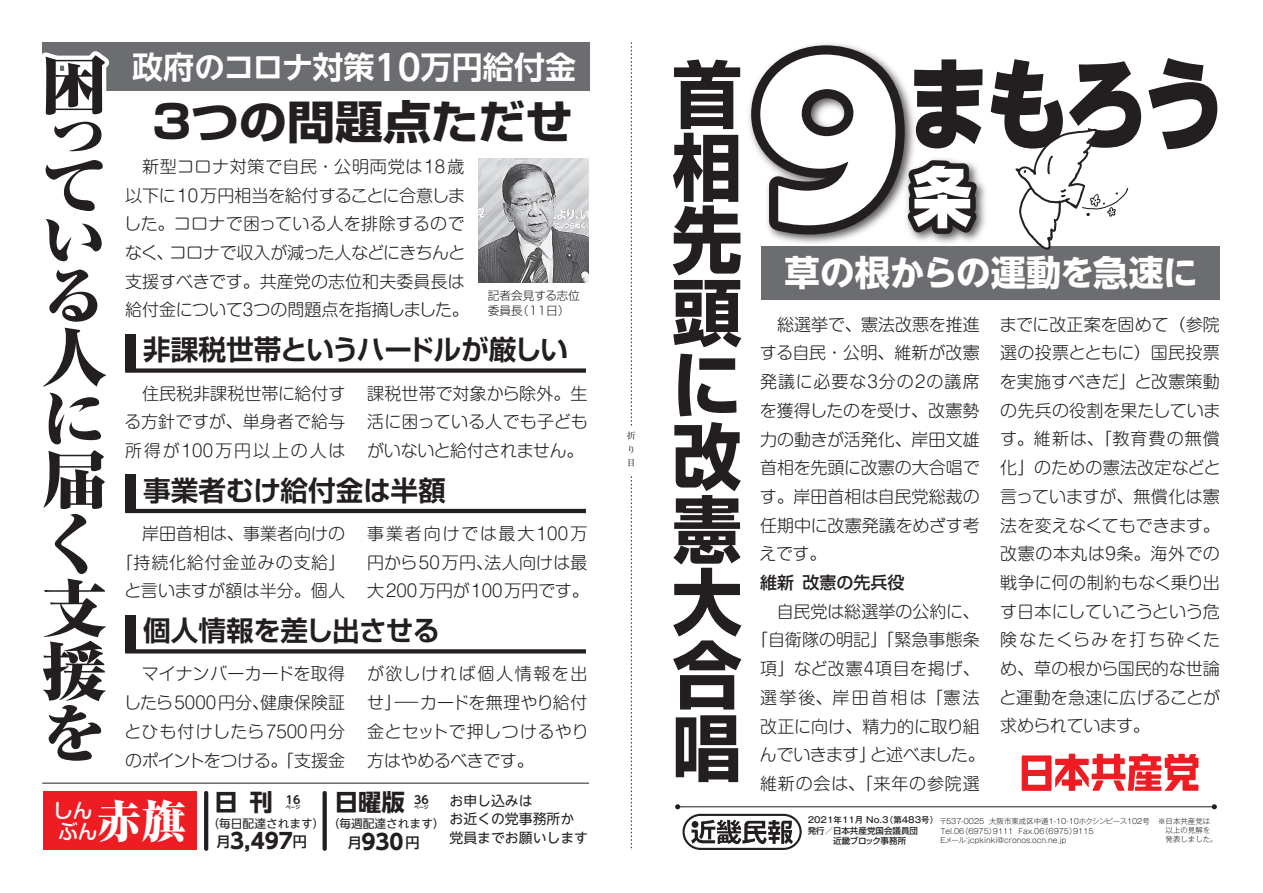
<style>
.page{position:relative;width:1263px;height:893px;background:#fff}
.page>*{position:absolute;margin:0;border:0;box-sizing:border-box;transform-origin:0 0}
.t1{font:800 100.65px "UD Shin Go NT Pro";color:#231f20;scale:.85 1}
.t2{font:700 72.75px/72.6px "Shin Go Pr 5";color:#231f20;text-align:justify;scale:.96 1}
.t3{font:800 64.95px "UD Shin Go NT Pro";color:#fff;scale:.9 1}
.t4{font:800 expanded 63px/62.8px "Ryumin Pr 5";color:#231f20;scale:1.05 1}
.t5{font:700 45.6px "Shin Go Pr 5";letter-spacing:-.005em;color:#231f20;scale:1.05 1}
.t6{font:800 expanded 44.85px "Ryumin Pr 5";color:#fff}
.t7{font:700 35.25px "UD Shin Go NT Pro";letter-spacing:-.01em;color:#fff}
.t8{font:700 31.05px "UD Shin Go NT Pro De";color:#fff}
.t9{font:700 27.6px "Shin Go Pr 5 De";letter-spacing:-.01em;color:#231f20}
.t10{font:700 23.4px "UD Shin Go NT Pro";color:#231f20}
.t11{font:700 21.3px "UD Shin Go NT Pro";color:#231f20}
.t12{font:500 19.8px/20.9px "Shin M Go Pro";color:#fff}
.t13{font:300 16.95px/28.7px "Shin M Go Pro";color:#231f20;text-align:justify}
.t14{font:500 16.95px "Shin Go Pr 5";color:#231f20}
.t15{font:13.8px/18.9px "UD Shin Go NT Pro";color:#231f20}
.t16{font:11.7px "UD Shin Go NT Pro";color:#231f20}
.t17{font:300 11.7px/14.9px "Shin Go Pr 5";color:#231f20}
.t18{font:9px/13.5px "Ryumin Pr 5";color:#231f20}
.t19{font:500 8.55px/10.6px "Shin Go Pr 5";color:#231f20}
.t20{font:500 8.55px "Gothic MB101 Pr 5";color:#231f20}
.t21{font:300 7.5px/9.6px "Gothic MB101 Pr 5";color:#231f20}
.t22{font:700 4.8px "UD Shin Go NT Pro De";color:#231f20}
.s1{font-size:35.1px}
.s2{font-weight:500;font-size:14.25px}
.s3{font-size:203.55px;color:#fff}
</style>
<div class="page">
<div style="left:42px;top:43px;width:547px;height:48px;background:#6c6d70"></div>
<svg style="left:691px;top:820px;width:102px;height:24px"></svg>
<div style="left:682px;top:814px;width:120px;height:36px;border:2px solid #231f20;border-radius:17px"></div>
<hr style="left:678px;top:806px;width:536px;height:1px;background:#231f20">
<svg style="left:1212px;top:804px;width:5px;height:5px"></svg>
<svg style="left:675px;top:804px;width:5px;height:5px"></svg>
<div style="left:43px;top:792px;width:153px;height:58px;background:#ee1d23"></div>
<svg style="left:204px;top:793px;width:4px;height:56px"></svg>
<svg style="left:323px;top:793px;width:4px;height:56px"></svg>
<hr style="left:42px;top:783px;width:547px;height:1px;background:#231f20">
<svg style="left:1022px;top:754px;width:176px;height:37px"></svg>
<div style="left:761px;top:246px;width:459px;height:53px;background:#6c6d70"></div>
<svg style="left:42px;top:42px;width:76px;height:49px"></svg>
<div style="left:125px;top:475px;width:11px;height:36px;background:#231f20"></div>
<hr style="left:125px;top:509px;width:461px;height:4px;background:#231f20">
<div style="left:125px;top:334px;width:11px;height:37px;background:#231f20"></div>
<div style="left:125px;top:368px;width:461px;height:5px;background:#231f20"></div>
<div style="left:125px;top:615px;width:11px;height:36px;background:#231f20"></div>
<svg style="left:125px;top:649px;width:461px;height:4px;fill:#231f20"></svg>
<svg style="left:749px;top:43px;width:238px;height:257px"></svg>
<svg style="left:1015px;top:129px;width:113px;height:121px"></svg>
<img style="left:479px;top:158px;width:110px;height:125px">
<svg style="left:631px;top:42px;width:1px;height:809px"></svg>
<div style="left:626px;top:426px;width:11px;height:48px;background:#fff"></div>
<h3 class="t4" style="left:41px;top:57px;width:62px;line-height:49.7px;text-align:justify">困って</h3>
<h3 class="t4" style="left:41px;top:209px;width:59px;line-height:55.7px">いる</h3>
<h3 class="t4" style="left:41px;top:322px;width:63px">人に届く支援を</h3>
<h3 class="t8" style="left:132px;top:42px;width:445px">政府のコロナ対策<span class="s1">10</span>万円給付金</h3>
<h3 class="t5" style="left:148px;top:85px;width:407px">３つの問題点ただせ</h3>
<p class="t13" style="left:124px;top:150px;width:346px;text-align:left">　新型コロナ対策で自民・公明両党は18歳以下に10万円相当を給付することに合意しました。コロナで困っている人を排除するのでなく、コロナで収入が減った人などにきちんと支援すべきです。共産党の志位和夫委員長は給付金について３つの問題点を指摘しました。</p>
<p class="t17" style="left:488px;top:287px;width:94px">記者会見する志位委員長（11日）</p>
<h3 class="t9" style="left:143px;top:327px;width:426px">非課税世帯というハードルが厳しい</h3>
<p class="t13" style="left:125px;top:377px;width:222px">　住民税非課税世帯に給付する方針ですが、単身者で給与所得が100万円以上の人は</p>
<p class="t13" style="left:367px;top:377px;width:222px">課税世帯で対象から除外。生活に困っている人でも子どもがいないと給付されません。</p>
<h3 class="t9" style="left:143px;top:467px;width:304px">事業者むけ給付金は半額</h3>
<p class="t13" style="left:117px;top:517px;width:230px;text-align:center">　岸田首相は、事業者向けの「持続化給付金並みの支給」と言いますが額は半分。個人</p>
<p class="t13" style="left:367px;top:517px;width:223px">事業者向けでは最大100万円から50万円、法人向けは最大200万円が100万円です。</p>
<h3 class="t9" style="left:143px;top:608px;width:298px">個人情報を差し出させる</h3>
<p class="t13" style="left:124px;top:658px;width:223px">　マイナンバーカードを取得したら5000円分、健康保険証とひも付けしたら7500円分のポイントをつける。「支援金</p>
<p class="t13" style="left:367px;top:658px;width:223px">が欲しければ個人情報を出せ」－カードを無理やり給付金とセットで押しつけるやり方はやめるべきです。</p>
<h3 class="t10" style="left:335px;top:783px;width:96px">日曜版 <sup>36</sup></h3>
<p class="t12" style="left:53px;top:798px;width:46px">しんぶん</p>
<h3 class="t6" style="left:97px;top:785px;width:91px">赤旗</h3>
<h3 class="t10" style="left:214px;top:783px;width:87px">日刊 <sup>16</sup></h3>
<p class="t22" style="left:286px;top:803px;width:16px">ページ</p>
<p class="t16" style="left:208px;top:814px;width:239px">（毎日配達されます）（毎週配達されます）</p>
<p class="t11" style="left:217px;top:823px;width:92px"><span class="s2">月</span>3,497<span class="s2">円</span></p>
<p class="t22" style="left:414px;top:803px;width:16px">ページ</p>
<p class="t11" style="left:348px;top:824px;width:73px"><span class="s2">月</span>930<span class="s2">円</span></p>
<p class="t15" style="left:450px;top:790px;width:140px">お申し込みは<br>お近くの党事務所か党員までお願いします</p>
<p class="t18" style="left:627px;top:428px;width:10px">折り目</p>
<h2 class="t2" style="left:672px;top:53px;width:74px">首相先頭に改憲大合唱</h2>
<h1 class="t1" style="left:716px;top:22px;width:602px"><span class="s3">９</span>まもろう</h1>
<h3 class="t3" style="left:913px;top:144px;width:66px">条</h3>
<h3 class="t7" style="left:785px;top:244px;width:415px">草の根からの運動を急速に</h3>
<p class="t13" style="left:760px;top:308px;width:222px">　総選挙で、憲法改悪を推進する自民・公明、維新が改憲発議に必要な３分の２の議席を獲得したのを受け、改憲勢力の動きが活発化、岸田文雄首相を先頭に改憲の大合唱です。岸田首相は自民党総裁の任期中に改憲発議をめざす考えです。</p>
<p class="t14" style="left:760px;top:569px;width:146px">維新改憲の先兵役</p>
<p class="t13" style="left:751px;top:595px;width:235px;text-align:center">　自民党は総選挙の公約に、「自衛隊の明記」「緊急事態条項」など改憲４項目を掲げ、選挙後、岸田首相は「憲法改正に向け、精力的に取り組んでいきます」と述べました。維新の会は、「来年の参院選</p>
<p class="t13" style="left:999px;top:308px;width:223px">までに改正案を固めて（参院選の投票とともに）国民投票を実施すべきだ」と改憲策動の先兵の役割を果たしています。維新は、「教育費の無償化」のための憲法改定などと言っていますが、無償化は憲法を変えなくてもできます。改憲の本丸は９条。海外での戦争に何の制約もなく乗り出す日本にしていこうという危険なたくらみを打ち砕くため、草の根から国民的な世論と運動を急速に広げることが求められています。</p>
<p class="t20" style="left:808px;top:813px;width:132px">2021年11月 No.3（第483号）</p>
<p class="t19" style="left:808px;top:824px;width:112px">発行／日本共産党国会議員団　　　近畿ブロック事務所</p>
<p class="t21" style="left:1158px;top:816px;width:61px;line-height:9px">※日本共産党は　以上の見解を　発表しました。</p>
<p class="t21" style="left:940px;top:816px;width:212px">〒537-0025 大阪市東成区中道1-10-10ホクシンピース102号<br>Tel.06（6975）9111 Fax.06（6975）9115<br>Eメール：jcpkinki@cronos.ocn.ne.jp</p>
</div>
